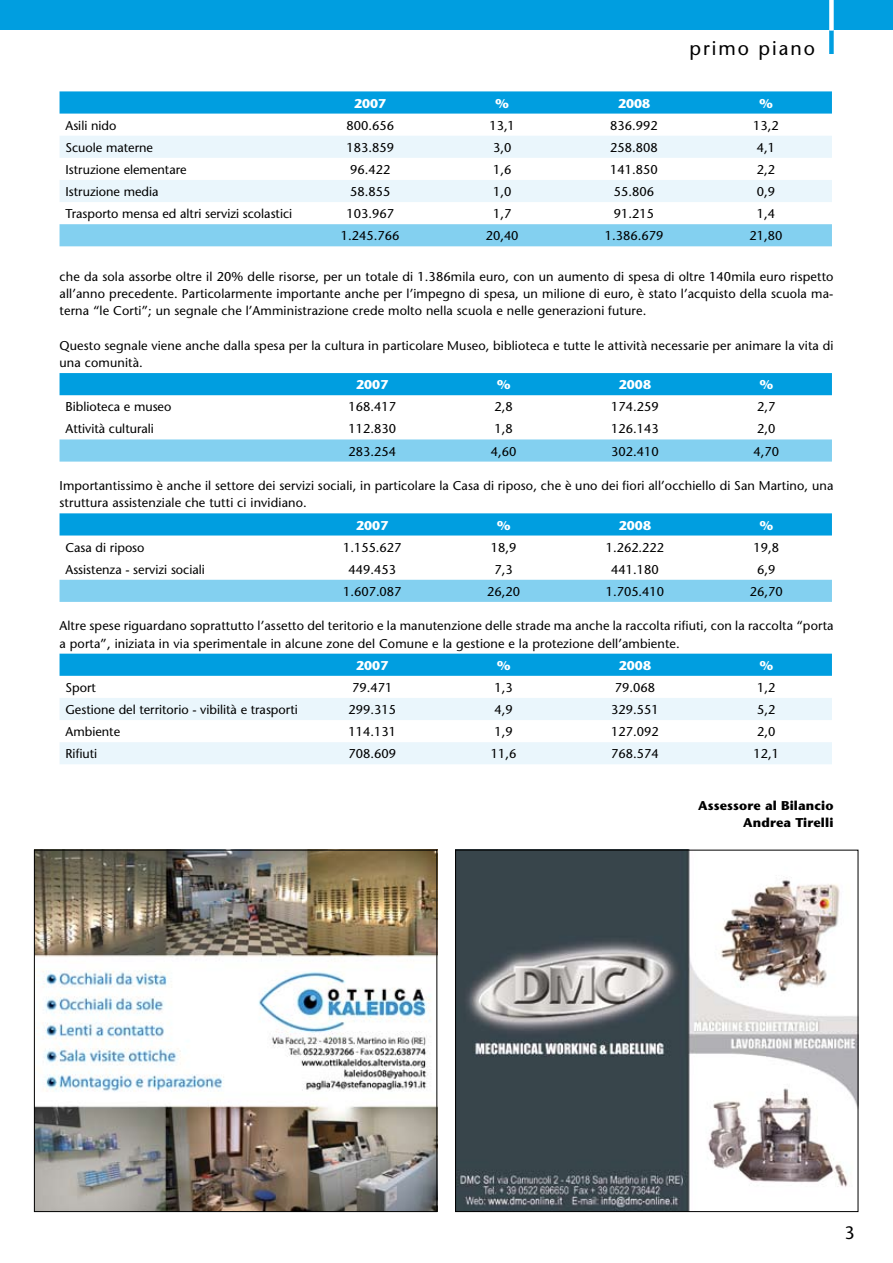
<style>
.page{position:relative;width:893px;height:1263px;background:#fff}
.page>*{position:absolute;margin:0;border:0;box-sizing:border-box;transform-origin:0 0}
.t1{font:19.5px "Stone Sans";letter-spacing:.1em;color:#000}
.t2{font:18px "Stone Sans";color:#000}
.t3{font:12.75px/17.2px "Stone Sans";letter-spacing:.01em;color:#000}
.t4{font:700 12.75px "Stone Sans";color:#fff}
.t5{font:700 12.75px/17.2px "Stone Sans";letter-spacing:.01em;color:#000;text-align:right}
</style>
<div class="page">
<img style="left:36px;top:852px;width:399px;height:358px">
<img style="left:457px;top:852px;width:399px;height:358px">
<div style="left:34px;top:850px;width:403px;height:362px;border:1px solid #000"></div>
<div style="left:455px;top:850px;width:403px;height:362px;border:1px solid #000"></div>
<svg style="left:60px;top:91px;width:772px;height:23px;background:#09a1e1"></svg>
<svg style="left:60px;top:136px;width:772px;height:66px;fill:#eaf6fc"></svg>
<div style="left:60px;top:224px;width:772px;height:22px;background:#83d0f0"></div>
<div style="left:60px;top:373px;width:772px;height:22px;background:#009ee0"></div>
<svg style="left:60px;top:439px;width:772px;height:23px;background:#87d1f0"></svg>
<div style="left:60px;top:513px;width:772px;height:22px;background:#009ee0"></div>
<div style="left:60px;top:580px;width:772px;height:22px;background:#83d0f0"></div>
<div style="left:60px;top:654px;width:772px;height:22px;background:#009ee0"></div>
<svg style="left:60px;top:698px;width:772px;height:66px;fill:#eaf6fc"></svg>
<div style="left:0;top:0;width:893px;height:30px;background:#009ee0"></div>
<div style="left:829px;top:30px;width:5px;height:24px;background:#009ee0"></div>
<div style="left:829px;top:0;width:5px;height:31px;background:#fff"></div>
<h1 class="t1" style="left:690px;top:36px;width:127px">primo piano</h1>
<p class="t4" style="left:354px;top:95px;width:34px">2007</p>
<p class="t4" style="left:495px;top:95px;width:15px">%</p>
<p class="t4" style="left:618px;top:95px;width:34px">2008</p>
<p class="t4" style="left:759px;top:95px;width:15px">%</p>
<p class="t3" style="left:66px;top:117px;width:52px">Asili nido</p>
<p class="t3" style="left:346px;top:117px;width:49px">800.656</p>
<p class="t3" style="left:489px;top:117px;width:27px">13,1</p>
<p class="t3" style="left:610px;top:117px;width:49px">836.992</p>
<p class="t3" style="left:753px;top:117px;width:27px">13,2</p>
<p class="t3" style="left:66px;top:139px;width:89px">Scuole materne</p>
<p class="t3" style="left:346px;top:139px;width:49px">183.859</p>
<p class="t3" style="left:493px;top:139px;width:20px">3,0</p>
<p class="t3" style="left:610px;top:139px;width:49px">258.808</p>
<p class="t3" style="left:757px;top:139px;width:20px">4,1</p>
<p class="t3" style="left:66px;top:161px;width:123px">Istruzione elementare</p>
<p class="t3" style="left:350px;top:161px;width:42px">96.422</p>
<p class="t3" style="left:493px;top:161px;width:20px">1,6</p>
<p class="t3" style="left:610px;top:161px;width:49px">141.850</p>
<p class="t3" style="left:757px;top:161px;width:20px">2,2</p>
<p class="t3" style="left:66px;top:183px;width:94px">Istruzione media</p>
<p class="t3" style="left:350px;top:183px;width:42px">58.855</p>
<p class="t3" style="left:493px;top:183px;width:20px">1,0</p>
<p class="t3" style="left:614px;top:183px;width:42px">55.806</p>
<p class="t3" style="left:757px;top:183px;width:20px">0,9</p>
<p class="t3" style="left:66px;top:205px;width:228px">Trasporto mensa ed altri servizi scolastici</p>
<p class="t3" style="left:346px;top:205px;width:49px">103.967</p>
<p class="t3" style="left:493px;top:205px;width:20px">1,7</p>
<p class="t3" style="left:614px;top:205px;width:42px">91.215</p>
<p class="t3" style="left:757px;top:205px;width:20px">1,4</p>
<p class="t3" style="left:341px;top:227px;width:60px">1.245.766</p>
<p class="t3" style="left:486px;top:227px;width:34px">20,40</p>
<p class="t3" style="left:605px;top:227px;width:60px">1.386.679</p>
<p class="t3" style="left:749px;top:227px;width:34px">21,80</p>
<p class="t3" style="left:60px;top:268px;width:775px;text-align:justify">che da sola assorbe oltre il 20% delle risorse, per un totale di 1.386mila euro, con un aumento di spesa di oltre 140mila euro rispetto all’anno precedente. Particolarmente importante anche per l’impegno di spesa, un milione di euro, è stato l’acquisto della scuola ma&shy;terna “le Corti”; un segnale che l’Amministrazione crede molto nella scuola e nelle generazioni future.</p>
<p class="t3" style="left:60px;top:337px;width:775px">Questo segnale viene anche dalla spesa per la cultura in particolare Museo, biblioteca e tutte le attività necessarie per animare la vita di una comunità.</p>
<p class="t4" style="left:356px;top:377px;width:34px">2007</p>
<p class="t4" style="left:497px;top:377px;width:15px">%</p>
<p class="t4" style="left:619px;top:377px;width:34px">2008</p>
<p class="t4" style="left:759px;top:377px;width:15px">%</p>
<p class="t3" style="left:66px;top:398px;width:107px">Biblioteca e museo</p>
<p class="t3" style="left:349px;top:398px;width:49px">168.417</p>
<p class="t3" style="left:494px;top:398px;width:20px">2,8</p>
<p class="t3" style="left:611px;top:398px;width:49px">174.259</p>
<p class="t3" style="left:757px;top:398px;width:20px">2,7</p>
<p class="t3" style="left:66px;top:420px;width:90px">Attività culturali</p>
<p class="t3" style="left:349px;top:420px;width:49px">112.830</p>
<p class="t3" style="left:494px;top:420px;width:20px">1,8</p>
<p class="t3" style="left:611px;top:420px;width:49px">126.143</p>
<p class="t3" style="left:757px;top:420px;width:20px">2,0</p>
<p class="t3" style="left:349px;top:442px;width:49px">283.254</p>
<p class="t3" style="left:491px;top:442px;width:27px">4,60</p>
<p class="t3" style="left:611px;top:442px;width:49px">302.410</p>
<p class="t3" style="left:753px;top:442px;width:27px">4,70</p>
<p class="t3" style="left:60px;top:477px;width:775px">Importantissimo è anche il settore dei servizi sociali, in particolare la Casa di riposo, che è uno dei fiori all’occhiello di San Martino, una struttura assistenziale che tutti ci invidiano.</p>
<p class="t4" style="left:356px;top:517px;width:34px">2007</p>
<p class="t4" style="left:497px;top:517px;width:15px">%</p>
<p class="t4" style="left:619px;top:517px;width:34px">2008</p>
<p class="t4" style="left:759px;top:517px;width:15px">%</p>
<p class="t3" style="left:66px;top:538px;width:81px">Casa di riposo</p>
<p class="t3" style="left:343px;top:538px;width:60px">1.155.627</p>
<p class="t3" style="left:491px;top:538px;width:27px">18,9</p>
<p class="t3" style="left:606px;top:538px;width:60px">1.262.222</p>
<p class="t3" style="left:753px;top:538px;width:27px">19,8</p>
<p class="t3" style="left:66px;top:561px;width:141px">Assistenza - servizi sociali</p>
<p class="t3" style="left:349px;top:561px;width:49px">449.453</p>
<p class="t3" style="left:494px;top:561px;width:20px">7,3</p>
<p class="t3" style="left:611px;top:561px;width:49px">441.180</p>
<p class="t3" style="left:757px;top:561px;width:20px">6,9</p>
<p class="t3" style="left:343px;top:583px;width:60px">1.607.087</p>
<p class="t3" style="left:487px;top:583px;width:34px">26,20</p>
<p class="t3" style="left:606px;top:583px;width:60px">1.705.410</p>
<p class="t3" style="left:750px;top:583px;width:34px">26,70</p>
<p class="t3" style="left:60px;top:617px;width:775px">Altre spese riguardano soprattutto l’assetto del teritorio e la manutenzione delle strade ma anche la raccolta rifiuti, con la raccolta “porta a porta”, iniziata in via sperimentale in alcune zone del Comune e la gestione e la protezione dell’ambiente.</p>
<p class="t4" style="left:356px;top:657px;width:34px">2007</p>
<p class="t4" style="left:497px;top:657px;width:15px">%</p>
<p class="t4" style="left:619px;top:657px;width:34px">2008</p>
<p class="t4" style="left:759px;top:657px;width:15px">%</p>
<p class="t3" style="left:66px;top:679px;width:32px">Sport</p>
<p class="t3" style="left:352px;top:679px;width:42px">79.471</p>
<p class="t3" style="left:494px;top:679px;width:20px">1,3</p>
<p class="t3" style="left:615px;top:679px;width:42px">79.068</p>
<p class="t3" style="left:757px;top:679px;width:20px">1,2</p>
<p class="t3" style="left:66px;top:701px;width:234px">Gestione del territorio - vibilità e trasporti</p>
<p class="t3" style="left:349px;top:701px;width:49px">299.315</p>
<p class="t3" style="left:494px;top:701px;width:20px">4,9</p>
<p class="t3" style="left:611px;top:701px;width:49px">329.551</p>
<p class="t3" style="left:757px;top:701px;width:20px">5,2</p>
<p class="t3" style="left:66px;top:723px;width:56px">Ambiente</p>
<p class="t3" style="left:349px;top:723px;width:49px">114.131</p>
<p class="t3" style="left:494px;top:723px;width:20px">1,9</p>
<p class="t3" style="left:611px;top:723px;width:49px">127.092</p>
<p class="t3" style="left:757px;top:723px;width:20px">2,0</p>
<p class="t3" style="left:66px;top:745px;width:33px">Rifiuti</p>
<p class="t3" style="left:349px;top:745px;width:49px">708.609</p>
<p class="t3" style="left:491px;top:745px;width:27px">11,6</p>
<p class="t3" style="left:611px;top:745px;width:49px">768.574</p>
<p class="t3" style="left:753px;top:745px;width:27px">12,1</p>
<p class="t5" style="left:698px;top:797px;width:137px">Assessore al Bilancio<br>Andrea Tirelli</p>
<h2 class="t2" style="left:844px;top:1222px;width:12px">3</h2>
</div>
